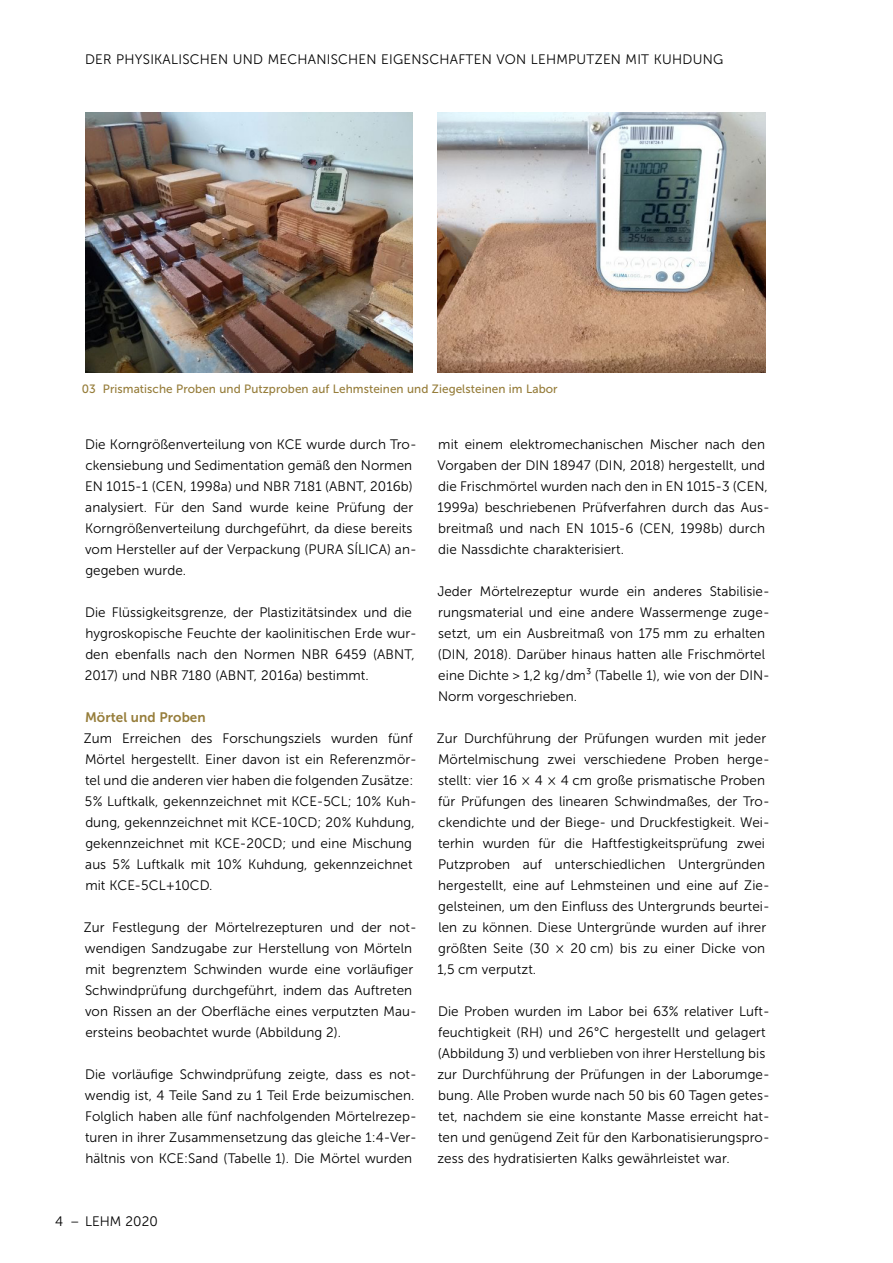
<style>
.page{position:relative;width:893px;height:1263px;background:#fff}
.page>*{position:absolute;margin:0;border:0;box-sizing:border-box;transform-origin:0 0}
.t1{font:13.65px/21px "Museo Sans 300";letter-spacing:.005em;color:#000}
.t2{font:13.65px "Museo Sans 700";letter-spacing:.005em;color:#967d3a}
.t3{font:12px "Museo Sans 500";letter-spacing:.005em;color:#967d3a}
</style>
<div class="page">
<img style="left:85px;top:113px;width:327px;height:259px">
<img style="left:438px;top:113px;width:327px;height:259px">
<p class="t1" style="left:85px;top:49px;width:640px">DER PHYSIKALISCHEN UND MECHANISCHEN EIGENSCHAFTEN VON LEHMPUTZEN MIT KUHDUNG</p>
<p class="t3" style="left:82px;top:382px;width:477px">03 Prismatische Proben und Putzproben auf Lehmsteinen und Ziegelsteinen im Labor</p>
<p class="t1" style="left:85px;top:433px;width:333px">Die Korngrößenverteilung von KCE wurde durch Tro&shy;ckensiebung und Sedimentation gemäß den Normen EN 1015-1 (CEN, 1998a) und NBR 7181 (ABNT, 2016b) analysiert. Für den Sand wurde keine Prüfung der Korngrößenverteilung durchgeführt, da diese bereits vom Hersteller auf der Verpackung (PURA SÍLICA) an&shy;gegeben wurde.</p>
<p class="t1" style="left:85px;top:601px;width:333px">Die Flüssigkeitsgrenze, der Plastizitätsindex und die hygroskopische Feuchte der kaolinitischen Erde wur&shy;den ebenfalls nach den Normen NBR 6459 (ABNT, 2017) und NBR 7180 (ABNT, 2016a) bestimmt.</p>
<p class="t2" style="left:85px;top:709px;width:122px">Mörtel und Proben</p>
<p class="t1" style="left:84px;top:727px;width:334px">Zum Erreichen des Forschungsziels wurden fünf Mörtel hergestellt. Einer davon ist ein Referenzmör&shy;tel und die anderen vier haben die folgenden Zusätze:<br>5 % Luftkalk, gekennzeichnet mit KCE-5CL; 10 % Kuh&shy;dung, gekennzeichnet mit KCE-10CD; 20 % Kuhdung, gekennzeichnet mit KCE-20CD; und eine Mischung aus 5 % Luftkalk mit 10 % Kuhdung, gekennzeichnet mit KCE-5CL+10CD.</p>
<p class="t1" style="left:84px;top:916px;width:334px">Zur Festlegung der Mörtelrezepturen und der not&shy;wendigen Sandzugabe zur Herstellung von Mörteln mit begrenztem Schwinden wurde eine vorläufiger Schwindprüfung durchgeführt, indem das Auftreten von Rissen an der Oberfläche eines verputzten Mau&shy;ersteins beobachtet wurde (Abbildung 2).</p>
<p class="t1" style="left:85px;top:1063px;width:333px">Die vorläufige Schwindprüfung zeigte, dass es not&shy;wendig ist, 4 Teile Sand zu 1 Teil Erde beizumischen.<br>Folglich haben alle fünf nachfolgenden Mörtelrezep&shy;turen in ihrer Zusammensetzung das gleiche 1:4-Ver&shy;hältnis von KCE:Sand (Tabelle 1). Die Mörtel wurden</p>
<p class="t1" style="left:55px;top:1210px;width:104px">4 – LEHM 2020</p>
<p class="t1" style="left:437px;top:433px;width:334px">mit einem elektromechanischen Mischer nach den Vorgaben der DIN 18947 (DIN, 2018) hergestellt, und die Frischmörtel wurden nach den in EN 1015-3 (CEN, 1999a) beschriebenen Prüfverfahren durch das Aus&shy;breitmaß und nach EN 1015-6 (CEN, 1998b) durch die Nassdichte charakterisiert.</p>
<p class="t1" style="left:437px;top:580px;width:334px">Jeder Mörtelrezeptur wurde ein anderes Stabilisie&shy;rungsmaterial und eine andere Wassermenge zuge&shy;setzt, um ein Ausbreitmaß von 175 mm zu erhalten (DIN, 2018). Darüber hinaus hatten alle Frischmörtel eine Dichte &gt; 1,2 kg/dm³ (Tabelle 1), wie von der DIN-Norm vorgeschrieben.</p>
<p class="t1" style="left:437px;top:727px;width:334px">Zur Durchführung der Prüfungen wurden mit jeder Mörtelmischung zwei verschiedene Proben herge&shy;stellt: vier 16 × 4 × 4 cm große prismatische Proben für Prüfungen des linearen Schwindmaßes, der Tro&shy;ckendichte und der Biege- und Druckfestigkeit. Wei&shy;terhin wurden für die Haftfestigkeitsprüfung zwei Putzproben auf unterschiedlichen Untergründen hergestellt, eine auf Lehmsteinen und eine auf Zie&shy;gelsteinen, um den Einfluss des Untergrunds beurtei&shy;len zu können. Diese Untergründe wurden auf ihrer größten Seite (30 × 20 cm) bis zu einer Dicke von 1,5 cm verputzt.</p>
<p class="t1" style="left:437px;top:1000px;width:334px">Die Proben wurden im Labor bei 63 % relativer Luft&shy;feuchtigkeit (RH) und 26 °C hergestellt und gelagert (Abbildung 3) und verblieben von ihrer Herstellung bis zur Durchführung der Prüfungen in der Laborumge&shy;bung. Alle Proben wurde nach 50 bis 60 Tagen getes&shy;tet, nachdem sie eine konstante Masse erreicht hat&shy;ten und genügend Zeit für den Karbonatisierungspro&shy;zess des hydratisierten Kalks gewährleistet war.</p>
</div>
